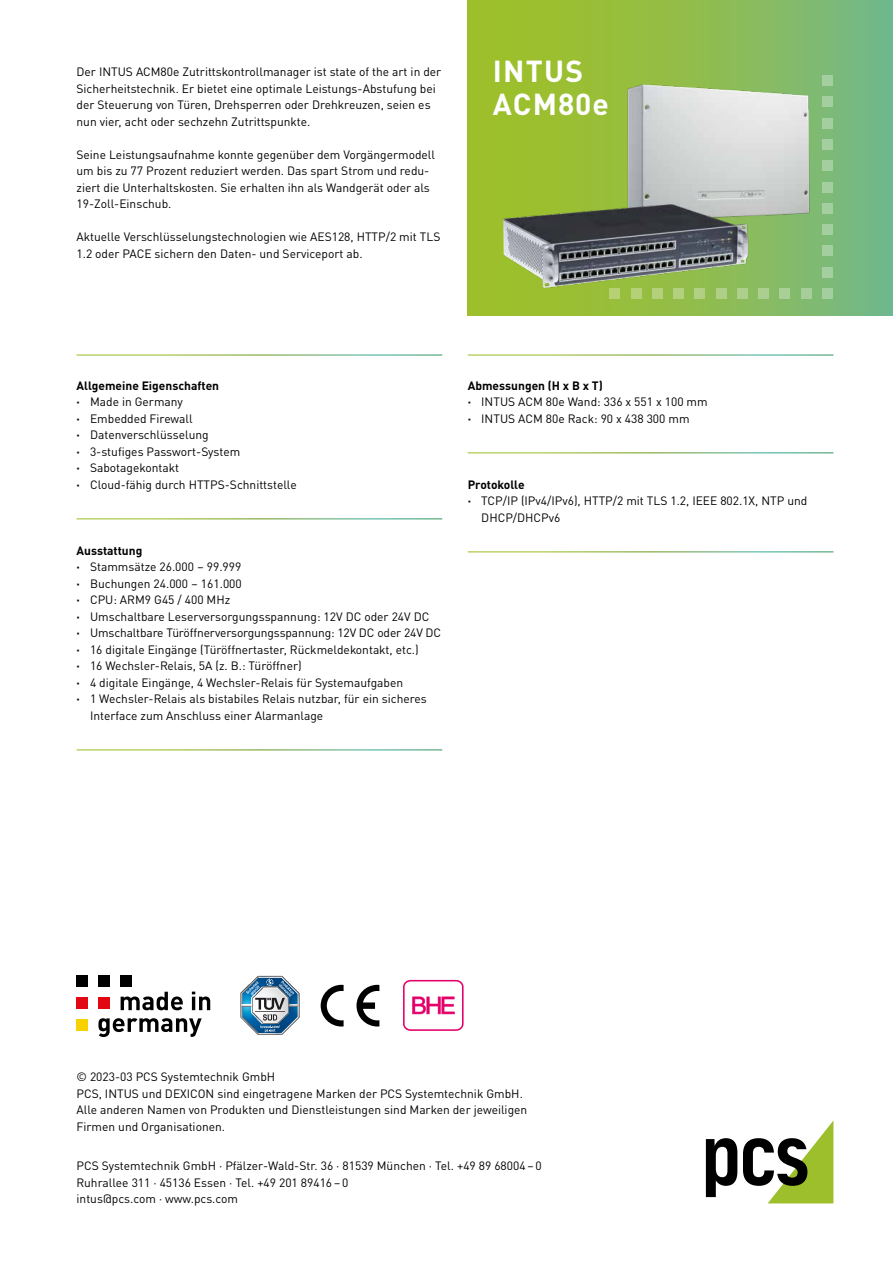
<style>
.page{position:relative;width:893px;height:1263px;background:#fff}
.page>*{position:absolute;margin:0;border:0;box-sizing:border-box;transform-origin:0 0}
.t1{font:700 30px/33px "DIN Pro";letter-spacing:.04em;color:#fff}
.t2{font:12px/16.5px "DIN Pro";color:#000}
.t3{font:700 12px "DIN Pro";color:#000}
.s1{font-weight:700}
</style>
<div class="page">
<svg style="left:743px;top:1121px;width:90px;height:82px"></svg>
<svg style="left:706px;top:1138px;width:31px;height:59px"></svg>
<div style="left:468px;top:0;width:425px;height:315px;background:linear-gradient(to right,#a5c01c,#78b983)"></div>
<div style="left:758px;top:288px;width:11px;height:11px;background:#abcf90"></div>
<div style="left:780px;top:288px;width:10px;height:11px;background:#a8cf95"></div>
<div style="left:801px;top:288px;width:10px;height:11px;background:#a6ce99"></div>
<div style="left:822px;top:160px;width:11px;height:11px;background:#a3cea0"></div>
<div style="left:822px;top:139px;width:11px;height:11px;background:#a3cea0"></div>
<div style="left:822px;top:118px;width:11px;height:11px;background:#a3cea0"></div>
<div style="left:822px;top:97px;width:11px;height:10px;background:#a3cea0"></div>
<div style="left:822px;top:75px;width:11px;height:11px;background:#a3cea0"></div>
<div style="left:822px;top:182px;width:11px;height:10px;background:#a3cea0"></div>
<div style="left:822px;top:203px;width:11px;height:11px;background:#a3cea0"></div>
<div style="left:822px;top:224px;width:11px;height:11px;background:#a3ce9f"></div>
<div style="left:822px;top:245px;width:11px;height:11px;background:#a3ce9f"></div>
<div style="left:822px;top:267px;width:11px;height:10px;background:#a3ce9f"></div>
<div style="left:822px;top:288px;width:11px;height:11px;background:#a3ce9f"></div>
<svg style="left:121px;top:992px;width:62px;height:18px"></svg>
<svg style="left:192px;top:991px;width:18px;height:19px"></svg>
<svg style="left:98px;top:1018px;width:104px;height:19px"></svg>
<div style="left:99px;top:976px;width:11px;height:11px;background:#000"></div>
<div style="left:121px;top:976px;width:11px;height:11px;background:#000"></div>
<div style="left:99px;top:998px;width:11px;height:11px;background:#e30613"></div>
<div style="left:77px;top:976px;width:11px;height:11px;background:#000"></div>
<div style="left:77px;top:998px;width:11px;height:11px;background:#e30613"></div>
<div style="left:77px;top:1020px;width:11px;height:11px;background:#f8d200"></div>
<svg style="left:241px;top:976px;width:58px;height:59px"></svg>
<svg style="left:403px;top:980px;width:61px;height:51px"></svg>
<svg style="left:321px;top:985px;width:23px;height:41px"></svg>
<svg style="left:356px;top:985px;width:23px;height:41px"></svg>
<img style="left:606px;top:75px;width:223px;height:149px">
<img style="left:491px;top:153px;width:274px;height:163px">
<p class="t2" style="left:77px;top:63px;width:366px">Der INTUS ACM80e Zutrittskontrollmanager ist state of the art in der Sicherheitstechnik. Er bietet eine optimale Leistungs-Abstufung bei der Steuerung von Türen, Drehsperren oder Drehkreuzen, seien es nun vier, acht oder sechzehn Zutrittspunkte.</p>
<p class="t2" style="left:77px;top:145px;width:360px">Seine Leistungsaufnahme konnte gegenüber dem Vorgängermodell um bis zu 77 Prozent reduziert werden. Das spart Strom und redu&shy;ziert die Unterhaltskosten. Sie erhalten ihn als Wandgerät oder als 19-Zoll-Einschub.</p>
<p class="t2" style="left:77px;top:228px;width:365px">Aktuelle Verschlüsselungstechnologien wie AES128, HTTP/2 mit TLS<br>1.2 oder PACE sichern den Daten- und Serviceport ab.</p>
<h1 class="t1" style="left:493px;top:53px;width:118px">INTUS<br>ACM80e</h1>
<p class="t2" style="left:77px;top:376px;width:222px"><span class="s1">Allgemeine Eigenschaften<br>·</span> Made in Germany<br><span class="s1">·</span> Embedded Firewall<br><span class="s1">·</span> Datenverschlüsselung<br><span class="s1">·</span> 3-stufiges Passwort-System<br><span class="s1">·</span> Sabotagekontakt<br><span class="s1">·</span> Cloud-fähig durch HTTPS-Schnittstelle</p>
<p class="t3" style="left:77px;top:541px;width:67px">Ausstattung</p>
<p class="t2" style="left:77px;top:558px;width:166px"><span class="s1">·</span> Stammsätze 26.000 – 99.999</p>
<p class="t2" style="left:77px;top:574px;width:167px"><span class="s1">·</span> Buchungen 24.000 – 161.000</p>
<p class="t2" style="left:77px;top:591px;width:155px"><span class="s1">·</span> CPU: ARM9 G45 / 400 MHz</p>
<p class="t2" style="left:77px;top:607px;width:354px"><span class="s1">·</span> Umschaltbare Leserversorgungsspannung: 12V DC oder 24V DC</p>
<p class="t2" style="left:77px;top:624px;width:366px"><span class="s1">·</span> Umschaltbare Türöffnerversorgungsspannung: 12V DC oder 24V DC</p>
<p class="t2" style="left:77px;top:640px;width:344px"><span class="s1">·</span> 16 digitale Eingänge (Türöffnertaster, Rückmeldekontakt, etc.)</p>
<p class="t2" style="left:77px;top:657px;width:227px"><span class="s1">·</span> 16 Wechsler-Relais, 5A (z. B.: Türöffner)</p>
<p class="t2" style="left:77px;top:673px;width:328px"><span class="s1">·</span> 4 digitale Eingänge, 4 Wechsler-Relais für Systemaufgaben</p>
<p class="t2" style="left:77px;top:690px;width:352px"><span class="s1">·</span> 1 Wechsler-Relais als bistabiles Relais nutzbar, für ein sicheres</p>
<p class="t2" style="left:90px;top:706px;width:235px">Interface zum Anschluss einer Alarmanlage</p>
<p class="t2" style="left:468px;top:376px;width:241px"><span class="s1">Abmessungen (H x B x T)<br>·</span> INTUS ACM 80e Wand: 336 x 551 x 100 mm <span class="s1">·</span> INTUS ACM 80e Rack: 90 x 438 300 mm</p>
<p class="t3" style="left:468px;top:475px;width:58px">Protokolle</p>
<p class="t2" style="left:468px;top:492px;width:341px"><span class="s1">·</span> TCP/IP (IPv4/IPv6), HTTP/2 mit TLS 1.2, IEEE 802.1X, NTP und</p>
<p class="t2" style="left:481px;top:508px;width:81px">DHCP/DHCPv6</p>
<p class="t2" style="left:77px;top:1068px;width:452px">© 2023-03 PCS Systemtechnik GmbH<br>PCS, INTUS und DEXICON sind eingetragene Marken der PCS Systemtechnik GmbH.<br>Alle anderen Namen von Produkten und Dienstleistungen sind Marken der jeweiligen Firmen und Organisationen.</p>
<p class="t2" style="left:77px;top:1157px;width:467px">PCS Systemtechnik GmbH · Pfälzer-Wald-Str. 36 · 81539 München · Tel. +49 89 68004–0<br>Ruhrallee 311 · 45136 Essen · Tel. +49 201 89416–0<br>intus@pcs.com · www.pcs.com</p>
</div>
